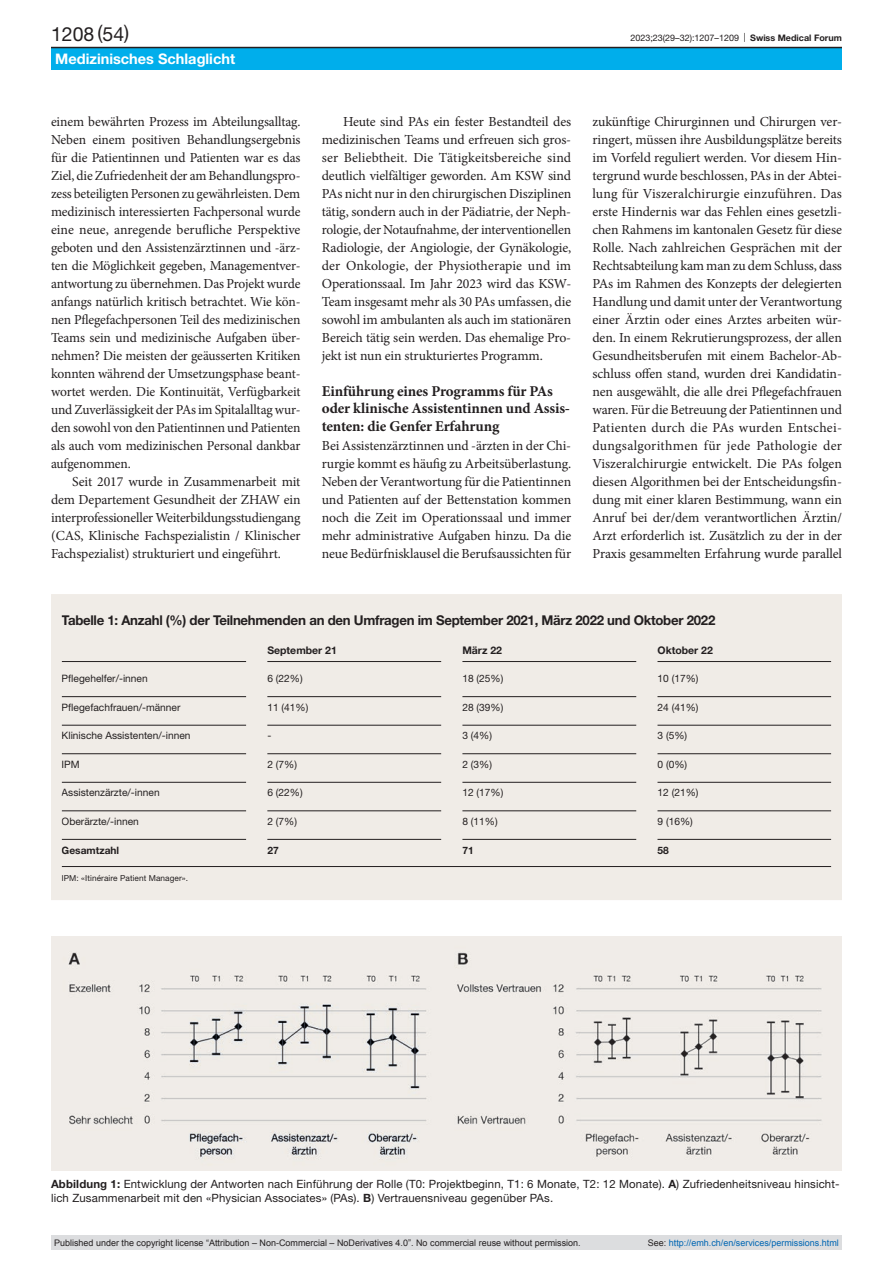
<style>
.page{position:relative;width:893px;height:1263px;background:#fff}
.page>*{position:absolute;margin:0;border:0;box-sizing:border-box;transform-origin:0 0}
.second-pagina{font:19.5px "Helvetica Neue LT Pro";color:#231f20}
.head2{font:700 15px/17.2px "Minion Pro";letter-spacing:-.01em;color:#231f20}
.t1{font:700 14.55px "Helvetica Neue LT Pro";color:#fff}
.paragraph{font:13.8px/18px "Minion Pro";letter-spacing:-.01em;color:#231f20;text-align:justify}
.paragraph-indent{font:13.8px/18px "Minion Pro";letter-spacing:-.01em;color:#231f20;text-align:justify}
.table-label{font:700 13.5px "Helvetica Neue LT Pro";letter-spacing:-.02em;color:#231f20}
.figure-caption{font:11.4px/14.2px "Helvetica Neue LT Pro";letter-spacing:.01em;color:#231f20}
.table-header{font:700 10.5px "Helvetica Neue LT Pro";color:#231f20}
.table-body-line{font:10.2px "Helvetica Neue LT Pro";color:#231f20}
.table-body{font:10.2px "Helvetica Neue LT Pro";color:#231f20}
.table-body-line-2{font:700 10.2px "Helvetica Neue LT Pro";color:#231f20}
.t2{font:9px "Arial";color:#231f20}
.t3{font:9px "Arial";color:#0066b3}
.t4{font:9px "Helvetica Neue LT Pro";color:#231f20}
.table-footer{font:8.25px "Helvetica Neue LT Pro";letter-spacing:.01em;color:#231f20}
.s1{font-weight:700}
.s2{color:#231f20}
</style>
<div class="page">
<div style="left:56px;top:599px;width:781px;height:296px;background:#f0ece7"></div>
<hr style="left:62px;top:661px;width:184px;height:1px;background:#231f20">
<hr style="left:267px;top:661px;width:174px;height:1px;background:#231f20">
<hr style="left:462px;top:661px;width:174px;height:1px;background:#231f20">
<hr style="left:657px;top:661px;width:174px;height:1px;background:#231f20">
<hr style="left:62px;top:696px;width:184px;height:1px;background:#231f20">
<hr style="left:267px;top:696px;width:174px;height:1px;background:#231f20">
<hr style="left:462px;top:696px;width:174px;height:1px;background:#231f20">
<hr style="left:657px;top:696px;width:174px;height:1px;background:#231f20">
<hr style="left:62px;top:725px;width:184px;height:1px;background:#231f20">
<hr style="left:267px;top:725px;width:174px;height:1px;background:#231f20">
<hr style="left:462px;top:725px;width:174px;height:1px;background:#231f20">
<hr style="left:657px;top:725px;width:174px;height:1px;background:#231f20">
<hr style="left:62px;top:753px;width:184px;height:1px;background:#231f20">
<hr style="left:267px;top:753px;width:174px;height:1px;background:#231f20">
<hr style="left:462px;top:753px;width:174px;height:1px;background:#231f20">
<hr style="left:657px;top:753px;width:174px;height:1px;background:#231f20">
<hr style="left:62px;top:782px;width:184px;height:1px;background:#231f20">
<hr style="left:267px;top:782px;width:174px;height:1px;background:#231f20">
<hr style="left:462px;top:782px;width:174px;height:1px;background:#231f20">
<hr style="left:657px;top:782px;width:174px;height:1px;background:#231f20">
<hr style="left:62px;top:810px;width:184px;height:1px;background:#231f20">
<hr style="left:267px;top:810px;width:174px;height:1px;background:#231f20">
<hr style="left:462px;top:810px;width:174px;height:1px;background:#231f20">
<hr style="left:657px;top:810px;width:174px;height:1px;background:#231f20">
<hr style="left:62px;top:839px;width:184px;height:1px;background:#231f20">
<hr style="left:267px;top:839px;width:174px;height:1px;background:#231f20">
<hr style="left:462px;top:839px;width:174px;height:1px;background:#231f20">
<hr style="left:657px;top:839px;width:174px;height:1px;background:#231f20">
<hr style="left:62px;top:866px;width:769px;height:1px;background:#231f20">
<div style="left:51px;top:594px;width:791px;height:306px;border:11px solid #f0ece7"></div>
<img style="left:51px;top:936px;width:791px;height:234px">
<div style="left:51px;top:47px;width:791px;height:23px;background:#00aeeb"></div>
<hr style="left:51px;top:47px;width:791px;height:1px;background:#231f20">
<div style="left:51px;top:1235px;width:791px;height:15px;background:#dcdddf"></div>
<p class="second-pagina" style="left:51px;top:22px;width:80px">1208 (54)</p>
<p class="t1" style="left:55px;top:49px;width:181px">Medizinisches Schlaglicht</p>
<p class="paragraph" style="left:51px;top:113px;width:251px">einem bewährten Prozess im Abteilungsalltag.<br>Neben einem positiven Behandlungsergebnis für die Patientinnen und Patienten war es das Ziel, die Zufriedenheit der am Behandlungspro&shy;zess beteiligten Personen zu gewährleisten. Dem medizinisch interessierten Fachpersonal wurde eine neue, anregende berufliche Perspektive geboten und den Assistenzärztinnen und -ärz&shy;ten die Möglichkeit gegeben, Managementver&shy;antwortung zu übernehmen. Das Projekt wurde anfangs natürlich kritisch betrachtet. Wie kön&shy;nen Pflegefachpersonen Teil des medizinischen Teams sein und medizinische Aufgaben über&shy;nehmen? Die meisten der geäusserten Kritiken konnten während der Umsetzungsphase beant&shy;wortet werden. Die Kontinuität, Verfügbarkeit und Zuverlässigkeit der PAs im Spitalalltag wur&shy;den sowohl von den Patientinnen und Patienten als auch vom medizinischen Personal dankbar aufgenommen.</p>
<p class="paragraph-indent" style="left:51px;top:473px;width:251px;text-indent:21px">Seit 2017 wurde in Zusammenarbeit mit dem Departement Gesundheit der ZHAW ein interprofessioneller Weiterbildungsstudiengang (CAS, Klinische Fachspezialistin / Klinischer Fachspezialist) strukturiert und eingeführt.</p>
<p class="paragraph-indent" style="left:322px;top:113px;width:251px;text-indent:21px">Heute sind PAs ein fester Bestandteil des medizinischen Teams und erfreuen sich gros&shy;ser Beliebtheit. Die Tätigkeitsbereiche sind deutlich vielfältiger geworden. Am KSW sind PAs nicht nur in den chirurgischen Disziplinen tätig, sondern auch in der Pädiatrie, der Neph&shy;rologie, der Notaufnahme, der interventionellen Radiologie, der Angiologie, der Gynäkologie, der Onkologie, der Physiotherapie und im Operationssaal. Im Jahr 2023 wird das KSW-Team insgesamt mehr als 30 PAs umfassen, die sowohl im ambulanten als auch im stationären Bereich tätig sein werden. Das ehemalige Pro&shy;jekt ist nun ein strukturiertes Programm.</p>
<p class="head2" style="left:322px;top:382px;width:250px">Einführung eines Programms für PAs oder klinische Assistentinnen und Assis&shy;tenten: die Genfer Erfahrung</p>
<p class="paragraph" style="left:322px;top:437px;width:251px">Bei Assistenzärztinnen und -ärzten in der Chi&shy;rurgie kommt es häufig zu Arbeitsüberlastung.<br>Neben der Verantwortung für die Patientinnen und Patienten auf der Bettenstation kommen noch die Zeit im Operationssaal und immer mehr administrative Aufgaben hinzu. Da die neue Bedürfnisklausel die Berufsaussichten für</p>
<p class="t4" style="left:630px;top:32px;width:213px">2023;23(29–32):1207–1209 | <span class="s1">Swiss Medical Forum</span></p>
<p class="paragraph" style="left:592px;top:113px;width:251px">zukünftige Chirurginnen und Chirurgen ver&shy;ringert, müssen ihre Ausbildungsplätze bereits im Vorfeld reguliert werden. Vor diesem Hin&shy;tergrund wurde beschlossen, PAs in der Abtei&shy;lung für Viszeralchirurgie einzuführen. Das erste Hindernis war das Fehlen eines gesetzli&shy;chen Rahmens im kantonalen Gesetz für diese Rolle. Nach zahlreichen Gesprächen mit der Rechtsabteilung kam man zu dem Schluss, dass PAs im Rahmen des Konzepts der delegierten Handlung und damit unter der Verantwortung einer Ärztin oder eines Arztes arbeiten wür&shy;den. In einem Rekrutierungsprozess, der allen Gesundheitsberufen mit einem Bachelor-Ab&shy;schluss offen stand, wurden drei Kandidatin&shy;nen ausgewählt, die alle drei Pflegefachfrauen waren. Für die Betreuung der Patientinnen und Patienten durch die PAs wurden Entschei&shy;dungsalgorithmen für jede Pathologie der Viszeralchirurgie entwickelt. Die PAs folgen diesen Algorithmen bei der Entscheidungsfin&shy;dung mit einer klaren Bestimmung, wann ein Anruf bei der/dem verantwortlichen Ärztin/ Arzt erforderlich ist. Zusätzlich zu der in der Praxis gesammelten Erfahrung wurde parallel</p>
<p class="table-label" style="left:62px;top:612px;width:655px">Tabelle 1: Anzahl (%) der Teilnehmenden an den Umfragen im September 2021, März 2022 und Oktober 2022</p>
<p class="table-header" style="left:267px;top:643px;width:71px">September 21</p>
<p class="table-header" style="left:462px;top:643px;width:41px">März 22</p>
<p class="table-header" style="left:657px;top:643px;width:57px">Oktober 22</p>
<p class="table-body" style="left:62px;top:672px;width:88px">Pflegehelfer/-innen</p>
<p class="table-body" style="left:267px;top:672px;width:37px">6 (22%)</p>
<p class="table-body" style="left:462px;top:672px;width:43px">18 (25%)</p>
<p class="table-body" style="left:657px;top:672px;width:43px">10 (17%)</p>
<p class="table-body-line" style="left:62px;top:701px;width:120px">Pflegefachfrauen/-männer</p>
<p class="table-body-line" style="left:267px;top:701px;width:43px">11 (41%)</p>
<p class="table-body-line" style="left:462px;top:701px;width:43px">28 (39%)</p>
<p class="table-body-line" style="left:657px;top:701px;width:43px">24 (41%)</p>
<p class="table-body-line" style="left:62px;top:729px;width:130px">Klinische Assistenten/-innen</p>
<p class="table-body-line" style="left:267px;top:729px;width:5px">-</p>
<p class="table-body-line" style="left:462px;top:729px;width:31px">3 (4%)</p>
<p class="table-body-line" style="left:657px;top:729px;width:31px">3 (5%)</p>
<p class="table-body-line" style="left:62px;top:758px;width:20px">IPM</p>
<p class="table-body-line" style="left:267px;top:758px;width:31px">2 (7%)</p>
<p class="table-body-line" style="left:462px;top:758px;width:31px">2 (3%)</p>
<p class="table-body-line" style="left:657px;top:758px;width:31px">0 (0%)</p>
<p class="table-body-line" style="left:62px;top:786px;width:100px">Assistenzärzte/-innen</p>
<p class="table-body-line" style="left:267px;top:786px;width:37px">6 (22%)</p>
<p class="table-body-line" style="left:462px;top:786px;width:43px">12 (17%)</p>
<p class="table-body-line" style="left:657px;top:786px;width:43px">12 (21%)</p>
<p class="table-body-line" style="left:62px;top:815px;width:79px">Oberärzte/-innen</p>
<p class="table-body-line" style="left:267px;top:815px;width:31px">2 (7%)</p>
<p class="table-body-line" style="left:462px;top:815px;width:37px">8 (11%)</p>
<p class="table-body-line" style="left:657px;top:815px;width:37px">9 (16%)</p>
<p class="table-body-line-2" style="left:62px;top:843px;width:59px">Gesamtzahl</p>
<p class="table-body-line-2" style="left:267px;top:843px;width:13px">27</p>
<p class="table-body-line-2" style="left:462px;top:843px;width:13px">71</p>
<p class="table-body-line-2" style="left:657px;top:843px;width:13px">58</p>
<p class="table-footer" style="left:62px;top:873px;width:128px">IPM: «Itinéraire Patient Manager».</p>
<p class="figure-caption" style="left:51px;top:1177px;width:790px"><span class="s1">Abbildung 1:</span> Entwicklung der Antworten nach Einführung der Rolle (T0: Projektbeginn, T1: 6 Monate, T2: 12 Monate). <span class="s1">A</span>) Zufriedenheitsniveau hinsicht&shy;lich Zusammenarbeit mit den «Physician Associates» (PAs). <span class="s1">B</span>) Vertrauensniveau gegenüber PAs.</p>
<p class="t2" style="left:54px;top:1237px;width:528px">Published under the copyright license “Attribution – Non-Commercial – NoDerivatives 4.0”. No commercial reuse without permission.</p>
<p class="t3" style="left:648px;top:1237px;width:193px"><span class="s2">See:</span> http://emh.ch/en/services/permissions.html</p>
</div>
